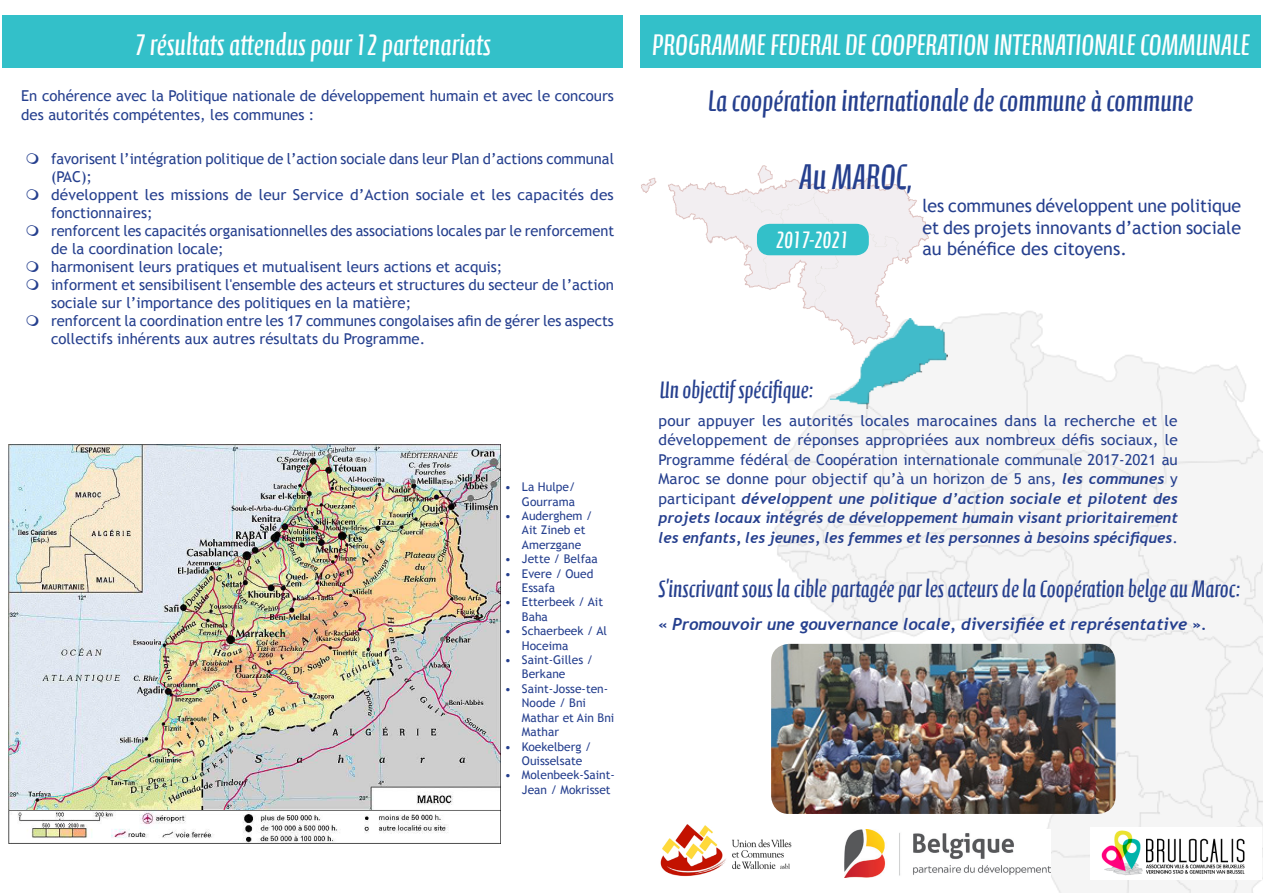
<style>
.page{position:relative;width:1263px;height:893px;background:#fff}
.page>*{position:absolute;margin:0;border:0;box-sizing:border-box;transform-origin:0 0}
.grand_titre{font:36px "Calcite Pro";color:#253f8e}
.grand_titre-2{font:30px "Calcite Pro";color:#fff}
.grand_titre-3{font:30px "Calcite Pro";color:#253f8e}
.grand_titre-4{font:24px "Calcite Pro";color:#253f8e}
.grand_titre-5{font:24px "Calcite Pro";color:#fff}
.texte{font:18px/21.6px "Trebuchet MS";color:#253f8e;text-align:justify}
.texte-2{font:italic 700 16.5px "Trebuchet";color:#253f8e}
.texte-3{font:15px/19.5px "Trebuchet MS";color:#253f8e}
.t1{font:12px/14.4px "Trebuchet MS";color:#253f8e}
.s1{font-family:"Trebuchet";font-weight:700;font-style:italic}
</style>
<div class="page">
<img style="left:774px;top:311px;width:489px;height:582px">
<img style="left:641px;top:165px;width:293px;height:182px">
<div style="left:640px;top:15px;width:621px;height:52px;background:#33c0c9"></div>
<img style="left:660px;top:821px;width:133px;height:59px">
<img style="left:1090px;top:828px;width:171px;height:51px">
<img style="left:844px;top:830px;width:207px;height:47px">
<div style="left:758px;top:225px;width:110px;height:30px;background:#33c0c9;border-radius:12px"></div>
<div style="left:757px;top:224px;width:112px;height:31px;border:2px solid #33c0c9;border-radius:12px"></div>
<div style="left:2px;top:15px;width:621px;height:52px;background:#33c0c9"></div>
<img style="left:9px;top:444px;width:492px;height:399px">
<img style="left:830px;top:318px;width:117px;height:90px">
<img style="left:771px;top:644px;width:344px;height:170px">
<p class="grand_titre-2" style="left:135px;top:27px;width:358px">7 résultats attendus pour 12 partenariats</p>
<p class="texte-3" style="left:21px;top:85px;width:594px">En cohérence avec la Politique nationale de développement humain et avec le concours des autorités compétentes, les communes :</p>
<p class="texte-3" style="left:51px;top:150px;width:564px;line-height:18px">favorisent l’intégration politique de l’action sociale dans leur Plan d’actions communal (PAC);</p>
<p class="texte-3" style="left:51px;top:186px;width:564px;line-height:18px">développent les missions de leur Service d’Action sociale et les capacités des fonctionnaires;</p>
<p class="texte-3" style="left:51px;top:222px;width:565px;line-height:18px">renforcent les capacités organisationnelles des associations locales par le renforcement de la coordination locale;</p>
<p class="texte-3" style="left:51px;top:257px;width:453px">harmonisent leurs pratiques et mutualisent leurs actions et acquis;</p>
<p class="texte-3" style="left:51px;top:276px;width:564px;line-height:18px">informent et sensibilisent l'ensemble des acteurs et structures du secteur de l’action sociale sur l’importance des politiques en la matière;</p>
<p class="texte-3" style="left:51px;top:312px;width:564px;line-height:18px">renforcent la coordination entre les 17 communes congolaises afin de gérer les aspects collectifs inhérents aux autres résultats du Programme.</p>
<p class="t1" style="left:505px;top:480px;width:72px;text-align:right">• La Hulpe/<br>Gourrama</p>
<p class="t1" style="left:522px;top:508px;width:72px;text-indent:-17px">• Auderghem /<br>Ait Zineb et<br>Amerzgane</p>
<p class="t1" style="left:505px;top:552px;width:94px">• Jette / Belfaa</p>
<p class="t1" style="left:522px;top:566px;width:73px;text-indent:-17px">• Evere / Oued<br>Essafa</p>
<p class="t1" style="left:522px;top:595px;width:83px;text-indent:-17px">• Etterbeek / Ait<br>Baha</p>
<p class="t1" style="left:522px;top:624px;width:87px;text-indent:-17px">• Schaerbeek / Al<br>Hoceima</p>
<p class="t1" style="left:522px;top:652px;width:73px;text-indent:-17px">• Saint-Gilles /<br>Berkane</p>
<p class="t1" style="left:522px;top:681px;width:94px;text-indent:-17px">• Saint-Josse-ten-<br>Noode / Bni<br>Mathar et Ain Bni<br>Mathar</p>
<p class="t1" style="left:522px;top:739px;width:71px;text-indent:-17px">• Koekelberg /<br>Ouisselsate</p>
<p class="t1" style="left:522px;top:768px;width:94px;text-indent:-17px">• Molenbeek-Saint-<br>Jean / Mokrisset</p>
<p class="grand_titre-2" style="left:652px;top:27px;width:599px">PROGRAMME FEDERAL DE COOPERATION INTERNATIONALE COMMUNALE</p>
<p class="grand_titre-3" style="left:708px;top:83px;width:487px">La coopération internationale de commune à commune</p>
<p class="grand_titre" style="left:799px;top:156px;width:115px">Au MAROC,</p>
<p class="grand_titre-5" style="left:776px;top:226px;width:74px">2017-2021</p>
<p class="texte" style="left:922px;top:195px;width:320px">les communes développent une politique et des projets innovants d’action sociale au bénéfice des citoyens.</p>
<p class="grand_titre-4" style="left:660px;top:376px;width:155px">Un objectif spécifique:</p>
<p class="texte-3" style="left:659px;top:411px;width:521px;text-align:justify">pour appuyer les autorités locales marocaines dans la recherche et le développement de réponses appropriées aux nombreux défis sociaux, le Programme fédéral de Coopération internationale communale 2017-2021 au Maroc se donne pour objectif qu’à un horizon de 5 ans, <span class="s1">les communes</span> y participant <span class="s1">développent une politique d’action sociale et pilotent des projets locaux intégrés de développement humain visant prioritairement les enfants, les jeunes, les femmes et les personnes à besoins spécifiques</span>.</p>
<p class="grand_titre-4" style="left:658px;top:575px;width:584px">S’inscrivant sous la cible partagée par les acteurs de la Coopération belge au Maroc:</p>
<p class="texte-2" style="left:659px;top:613px;width:550px">« Promouvoir une gouvernance locale, diversifiée et représentative ».</p>
</div>
